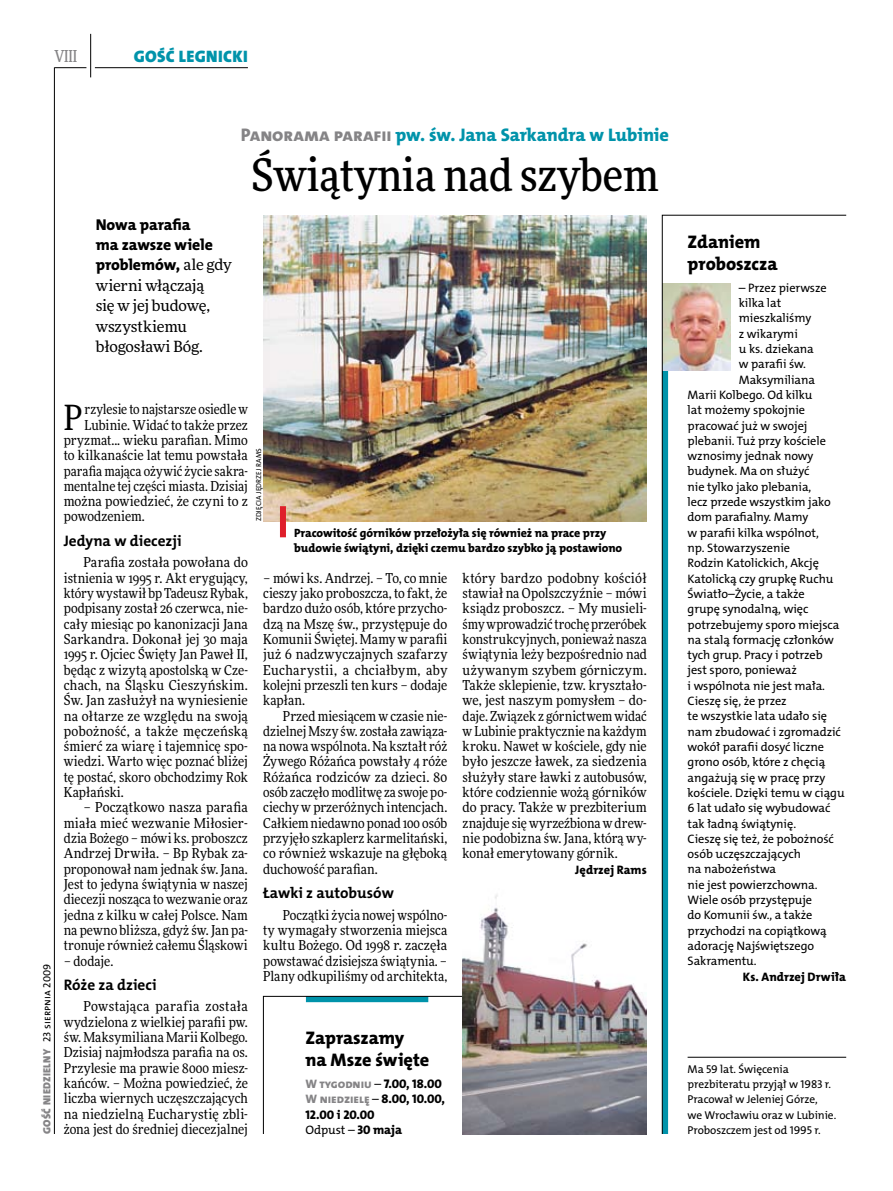
<style>
.page{position:relative;width:893px;height:1191px;background:#fff}
.page>*{position:absolute;margin:0;border:0;box-sizing:border-box;transform-origin:0 0}
.t1{font:500 45px "Freeday Narrow";color:#000}
.t2{font:34.8px "Freeday Narrow News";color:#000}
.t3{font:18.3px "The Mix HP8 Ex Bld";letter-spacing:-.005em;color:#0093aa}
.t4{font:18.3px/21.6px "The Mix HP8 Ex Bld";letter-spacing:.005em;color:#000}
.t5{font:16.65px "The Mix HP9 Blk";letter-spacing:.02em;color:#0093aa}
.t6{font:500 16.5px "Freeday Narrow";color:#858486;scale:.9 1}
.t7{font:15.75px/20.4px "The Mix HP8 Ex Bld";color:#000}
.t8{font:15.45px/20.4px "Freeday News";letter-spacing:-.01em;color:#000}
.t9{font:15.3px "The Mix HP7 Bld";color:#000}
.t10{font:13.65px/15.3px "Freeday Narrow News";color:#000;text-align:justify}
.t11{font:12.6px/15.3px "The Mix HP8 Ex Bld";color:#000}
.t12{font:12.3px "The Mix HP5 Plain";letter-spacing:-.005em;color:#000}
.t13{font:12.3px "The Mix HP8 Ex Bld";letter-spacing:.005em;color:#000}
.t14{font:12px/15.3px "The Mix HP8 Ex Bld";letter-spacing:-.005em;color:#000}
.t15{font:11.4px/15.3px "The Mix HP5 Plain";letter-spacing:-.005em;color:#000}
.t16{font:10.5px "The Mix HP9 Blk";letter-spacing:.025em;color:#858486}
.t17{font:7.2px "The Mix HP5 Plain";letter-spacing:.015em;color:#000}
.s1{font-family:"Freeday News";font-size:15.45px}
.s2{color:#858486}
.s3{font-family:"The Mix HP5 Plain";color:#000}
.s4{font-size:12.3px;color:#858486}
.s5{font-family:"The Mix HP5 Plain";font-size:12.3px}
.s6{font-family:"The Mix HP8 Ex Bld";font-size:12.6px}
</style>
<div class="page">
<hr style="left:54px;top:67px;width:1px;height:1067px;background:#000">
<hr style="left:90px;top:34px;width:1px;height:43px;background:#000">
<hr style="left:54px;top:67px;width:32px;height:1px;background:#000">
<hr style="left:95px;top:67px;width:153px;height:1px;background:#000">
<svg style="left:662px;top:215px;width:185px;height:919px"></svg>
<svg style="left:263px;top:996px;width:200px;height:138px"></svg>
<img style="left:463px;top:894px;width:184px;height:240px">
<img style="left:263px;top:215px;width:384px;height:306px">
<div style="left:280px;top:506px;width:6px;height:31px;background:#df1f2a"></div>
<p class="t6" style="left:54px;top:46px;width:27px">VIII</p>
<p class="t5" style="left:134px;top:46px;width:115px">GOŚĆ LEGN ICKI</p>
<p class="t7" style="left:96px;top:214px;width:138px">Nowa parafia<br>ma zawsze wiele problemów, <span class="s1">ale gdy</span></p>
<p class="t8" style="left:96px;top:275px;width:116px">wierni włączają się w jej budowę, wszystkiemu błogosławi Bóg.</p>
<h3 class="t3" style="left:241px;top:123px;width:430px"><span class="s2">Panorama parafii</span> pw. św. Jana Sarkandra w Lubinie</h3>
<h1 class="t1" style="left:251px;top:147px;width:409px">Świątynia nad szybem</h1>
<p class="t16" style="left:40px;top:1134px;width:172px;rotate:-90deg">GOŚĆ NIEDZIELNY <span class="s3">23 sierpnia 2009</span></p>
<h2 class="t2" style="left:64px;top:396px;width:20px">P</h2>
<p class="t10" style="left:85px;top:401px;width:165px">rzylesie to najstarsze osiedle w</p>
<p class="t10" style="left:85px;top:417px;width:165px">Lubinie. Widać to także przez</p>
<p class="t10" style="left:64px;top:432px;width:186px">pryzmat... wieku parafian. Mimo</p>
<p class="t10" style="left:64px;top:447px;width:186px">to kilkanaście lat temu powstała</p>
<p class="t10" style="left:64px;top:463px;width:186px">parafia mająca ożywić życie sakra-</p>
<p class="t10" style="left:64px;top:478px;width:186px">mentalne tej części miasta. Dzisiaj</p>
<p class="t10" style="left:64px;top:493px;width:186px">można powiedzieć, że czyni to z</p>
<p class="t10" style="left:64px;top:509px;width:83px">powodzeniem.</p>
<p class="t9" style="left:64px;top:530px;width:119px">Jedyna w diecezji</p>
<p class="t10" style="left:64px;top:555px;width:186px;text-indent:20px">Parafia została powołana do istnienia w 1995 r. Akt erygujący, który wystawił bp Tadeusz Rybak, podpisany został 26 czerwca, nie&shy;cały miesiąc po kanonizacji Jana Sarkandra. Dokonał jej 30 maja 1995 r. Ojciec Święty Jan Paweł II, będąc z wizytą apostolską w Cze&shy;chach, na Śląsku Cieszyńskim.<br>Św. Jan zasłużył na wyniesienie na ołtarze ze względu na swoją pobożność, a także męczeńską śmierć za wiarę i tajemnicę spo&shy;wiedzi. Warto więc poznać bliżej tę postać, skoro obchodzimy Rok Kapłański.</p>
<p class="t10" style="left:64px;top:799px;width:186px;text-indent:20px">– Początkowo nasza parafia miała mieć wezwanie Miłosier&shy;dzia Bożego – mówi ks. proboszcz Andrzej Drwiła. – Bp Rybak za&shy;proponował nam jednak św. Jana.<br>Jest to jedyna świątynia w naszej diecezji nosząca to wezwanie oraz jedna z kilku w całej Polsce. Nam na pewno bliższa, gdyż św. Jan pa&shy;tronuje również całemu Śląskowi</p>
<p class="t10" style="left:64px;top:953px;width:51px">– dodaje.</p>
<p class="t9" style="left:64px;top:974px;width:94px">Róże za dzieci</p>
<p class="t10" style="left:64px;top:998px;width:186px;text-indent:20px">Powstająca parafia została wydzielona z wielkiej parafii pw. św. Maksymiliana Marii Kolbego.<br>Dzisiaj najmłodsza parafia na os.<br>Przylesie ma prawie 8000 miesz&shy;kańców. – Można powiedzieć, że liczba wiernych uczęszczających na niedzielną Eucharystię zbli&shy;żona jest do średniej diecezjalnej</p>
<p class="t17" style="left:254px;top:521px;width:75px;rotate:-90deg">zdjęcia Jędrzej Rams</p>
<p class="t14" style="left:294px;top:525px;width:329px">Pracowitość górników przełożyła się również na prace przy budowie świątyni, dzięki czemu bardzo szybko ją postawiono</p>
<p class="t10" style="left:263px;top:570px;width:186px">– mówi ks. Andrzej. – To, co mnie cieszy jako proboszcza, to fakt, że bardzo dużo osób, które przycho&shy;dzą na Mszę św., przystępuje do Komunii Świętej. Mamy w parafii już 6 nadzwyczajnych szafarzy Eucharystii, a chciałbym, aby kolejni przeszli ten kurs – dodaje kapłan.</p>
<p class="t10" style="left:263px;top:708px;width:186px;text-indent:20px">Przed miesiącem w czasie nie&shy;dzielnej Mszy św. została zawiąza&shy;na nowa wspólnota. Na kształt róż Żywego Różańca powstały 4 róże Różańca rodziców za dzieci. 80 osób zaczęło modlitwę za swoje po&shy;ciechy w przeróżnych intencjach.<br>Całkiem niedawno ponad 100 osób przyjęło szkaplerz karmelitański, co również wskazuje na głęboką duchowość parafian.</p>
<p class="t9" style="left:263px;top:882px;width:132px">Ławki z autobusów</p>
<p class="t10" style="left:263px;top:907px;width:186px;text-indent:20px">Początki życia nowej wspólno&shy;ty wymagały stworzenia miejsca kultu Bożego. Od 1998 r. zaczęła powstawać dzisiejsza świątynia. – Plany odkupiliśmy od architekta,</p>
<p class="t10" style="left:463px;top:570px;width:186px">który bardzo podobny kościół stawiał na Opolszczyźnie – mówi ksiądz proboszcz. – My musieli&shy;śmy wprowadzić trochę przeróbek konstrukcyjnych, ponieważ nasza świątynia leży bezpośrednio nad używanym szybem górniczym.<br>Także sklepienie, tzw. kryształo&shy;we, jest naszym pomysłem – do&shy;daje. Związek z górnictwem widać w Lubinie praktycznie na każdym kroku. Nawet w kościele, gdy nie było jeszcze ławek, za siedzenia służyły stare ławki z autobusów, które codziennie wożą górników do pracy. Także w prezbiterium znajduje się wyrzeźbiona w drew&shy;nie podobizna św. Jana, którą wy&shy;konał emerytowany górnik.</p>
<p class="t13" style="left:575px;top:861px;width:73px">Jędrzej Rams</p>
<h3 class="t4" style="left:305px;top:1027px;width:125px">Zapraszamy na Msze święte</h3>
<p class="t11" style="left:305px;top:1076px;width:141px"><span class="s4">W tygodniu</span> <span class="s5">–</span> 7.00, 18.00<br><span class="s4">W niedzielę</span> <span class="s5">–</span> 8.00, 10.00,<br>12.00 i 20.00</p>
<p class="t12" style="left:305px;top:1122px;width:98px">Odpust – <span class="s6">30 maja</span></p>
<h3 class="t4" style="left:688px;top:231px;width:92px">Zdaniem proboszcza</h3>
<p class="t12" style="left:739px;top:280px;width:89px">– Przez pierwsze</p>
<p class="t12" style="left:739px;top:295px;width:44px">kilka lat</p>
<p class="t12" style="left:739px;top:310px;width:74px">mieszkaliśmy</p>
<p class="t12" style="left:739px;top:326px;width:61px">z wikarymi</p>
<p class="t12" style="left:739px;top:341px;width:77px">u ks. dziekana</p>
<p class="t12" style="left:739px;top:356px;width:69px">w parafii św.</p>
<p class="t12" style="left:739px;top:371px;width:78px">Maksymiliana</p>
<p class="t12" style="left:688px;top:387px;width:126px">Marii Kolbego. Od kilku</p>
<p class="t12" style="left:688px;top:402px;width:119px">lat możemy spokojnie</p>
<p class="t12" style="left:688px;top:417px;width:121px">pracować już w swojej</p>
<p class="t12" style="left:688px;top:433px;width:140px">plebanii. Tuż przy kościele</p>
<p class="t12" style="left:688px;top:448px;width:128px">wznosimy jednak nowy</p>
<p class="t12" style="left:688px;top:463px;width:123px">budynek. Ma on służyć</p>
<p class="t12" style="left:688px;top:479px;width:125px">nie tylko jako plebania,</p>
<p class="t12" style="left:688px;top:494px;width:145px">lecz przede wszystkim jako</p>
<p class="t12" style="left:688px;top:509px;width:122px">dom parafialny. Mamy</p>
<p class="t12" style="left:688px;top:524px;width:133px">w parafii kilka wspólnot,</p>
<p class="t12" style="left:688px;top:540px;width:104px">np. Stowarzyszenie</p>
<p class="t12" style="left:688px;top:555px;width:133px">Rodzin Katolickich, Akcję</p>
<p class="t12" style="left:688px;top:570px;width:147px">Katolicką czy grupkę Ruchu</p>
<p class="t12" style="left:688px;top:586px;width:119px">Światło–Życie, a także</p>
<p class="t12" style="left:688px;top:601px;width:122px">grupę synodalną, więc</p>
<p class="t12" style="left:688px;top:616px;width:153px">potrzebujemy sporo miejsca</p>
<p class="t12" style="left:688px;top:632px;width:148px">na stalą formację członków</p>
<p class="t12" style="left:688px;top:647px;width:137px">tych grup. Pracy i potrzeb</p>
<p class="t12" style="left:688px;top:662px;width:111px">jest sporo, ponieważ</p>
<p class="t12" style="left:688px;top:677px;width:139px">i wspólnota nie jest mała.</p>
<p class="t12" style="left:688px;top:693px;width:101px">Cieszę się, że przez</p>
<p class="t12" style="left:688px;top:708px;width:141px">te wszystkie lata udało się</p>
<p class="t12" style="left:688px;top:723px;width:155px">nam zbudować i zgromadzić</p>
<p class="t12" style="left:688px;top:739px;width:138px">wokół parafii dosyć liczne</p>
<p class="t12" style="left:688px;top:754px;width:139px">grono osób, które z chęcią</p>
<p class="t12" style="left:688px;top:769px;width:140px">angażują się w pracę przy</p>
<p class="t12" style="left:688px;top:785px;width:159px">kościele. Dzięki temu w ciągu</p>
<p class="t12" style="left:688px;top:800px;width:144px">6 lat udało się wybudować</p>
<p class="t12" style="left:688px;top:815px;width:110px">tak ładną świątynię.</p>
<p class="t12" style="left:688px;top:830px;width:148px">Cieszę się też, że pobożność</p>
<p class="t12" style="left:688px;top:846px;width:115px">osób uczęszczających</p>
<p class="t12" style="left:688px;top:861px;width:90px">na nabożeństwa</p>
<p class="t12" style="left:688px;top:876px;width:131px">nie jest powierzchowna.</p>
<p class="t12" style="left:688px;top:892px;width:126px">Wiele osób przystępuje</p>
<p class="t12" style="left:688px;top:907px;width:126px">do Komunii św., a także</p>
<p class="t12" style="left:688px;top:922px;width:141px">przychodzi na copiątkową</p>
<p class="t12" style="left:688px;top:938px;width:128px">adorację N ajświętszego</p>
<p class="t12" style="left:688px;top:953px;width:71px">Sakramentu.</p>
<p class="t13" style="left:743px;top:968px;width:105px">Ks. Andrzej Drwiła</p>
<p class="t15" style="left:688px;top:1061px;width:150px">Ma 59 lat. Święcenia prezbiteratu przyjął w 1983 r.<br>Pracował w Jeleniej Górze,<br>we Wrocławiu oraz w Lubinie.<br>Proboszczem jest od 1995 r.</p>
</div>
